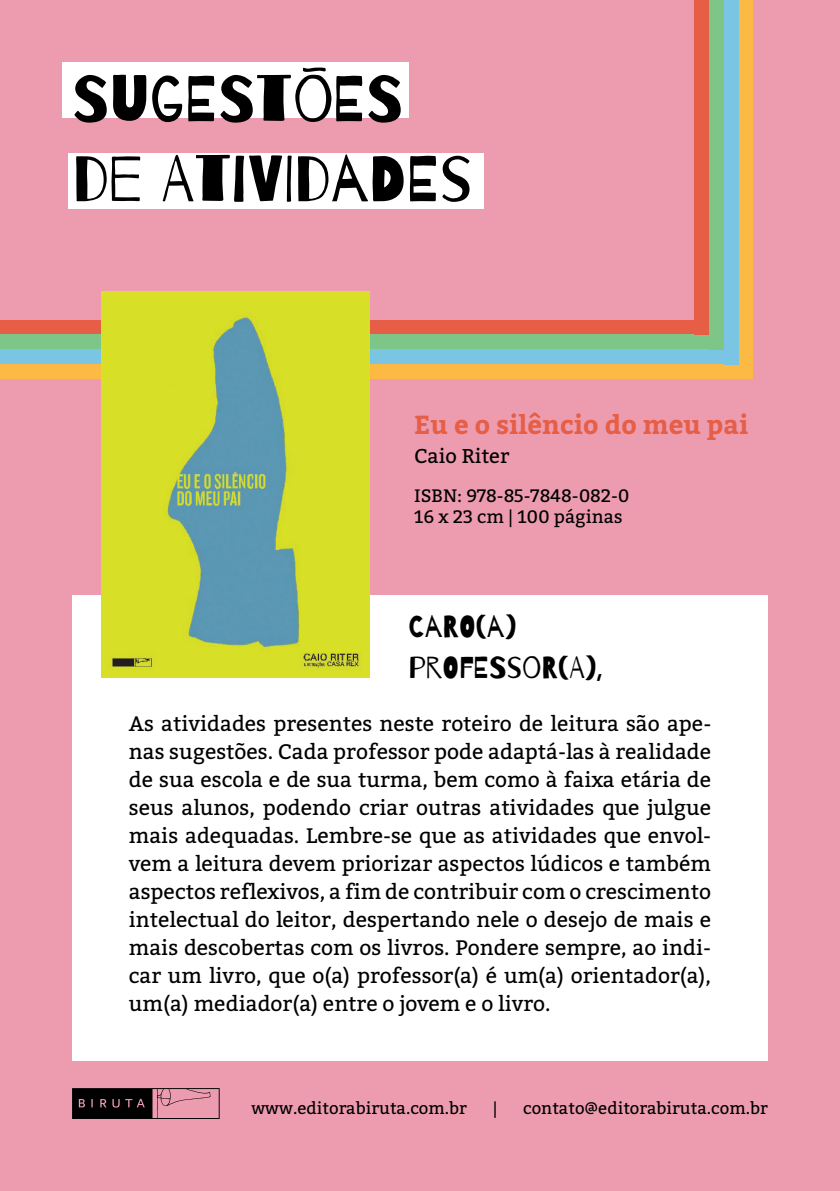
<style>
.page{position:relative;width:840px;height:1191px;background:#fff}
.page>*{position:absolute;margin:0;border:0;box-sizing:border-box;transform-origin:0 0}
.t1{font:64.6px/80px "Barrio";color:#000}
.t2{font:30.4px/40.6px "Barrio";color:#000}
.t3{font:700 26px "Bitter";color:#e55e45}
.t4{font:21px/28px "Bitter";color:#000;text-align:justify}
.t5{font:20px "Bitter";color:#000}
.t6{font:18px/21.6px "Bitter";color:#000}
.t7{font:16.8px "Bitter";color:#000}
</style>
<div class="page">
<div style="left:0;top:0;width:839px;height:1191px;background:#ed9cb0"></div>
<svg style="left:72px;top:1088px;width:147px;height:31px"></svg>
<div style="left:72px;top:595px;width:695px;height:465px;background:#fff"></div>
<div style="left:62px;top:62px;width:346px;height:56px;background:#fff"></div>
<div style="left:68px;top:153px;width:415px;height:56px;background:#fff"></div>
<div style="left:0;top:364px;width:767px;height:15px;background:#fcba45"></div>
<div style="left:0;top:349px;width:767px;height:15px;background:#79c5e3"></div>
<div style="left:0;top:320px;width:767px;height:14px;background:#e55e45"></div>
<div style="left:0;top:334px;width:767px;height:15px;background:#7dc687"></div>
<div style="left:752px;top:0;width:15px;height:393px;background:#ed9cb0"></div>
<div style="left:738px;top:0;width:14px;height:379px;background:#fcba45"></div>
<div style="left:723px;top:0;width:15px;height:364px;background:#79c5e3"></div>
<div style="left:694px;top:0;width:14px;height:334px;background:#e55e45"></div>
<div style="left:708px;top:0;width:15px;height:349px;background:#7dc687"></div>
<img style="left:101px;top:292px;width:268px;height:385px">
<h1 class="t1" style="left:72px;top:61px;width:401px">SUGESTÕES<br>DE ATIVIDADES</h1>
<p class="t3" style="left:414px;top:405px;width:335px">Eu e o silêncio do meu pai</p>
<p class="t5" style="left:414px;top:443px;width:96px">Caio Riter</p>
<p class="t6" style="left:414px;top:484px;width:217px">ISBN: 978-85-7848-082-0<br>16 x 23 cm | 100 páginas</p>
<h2 class="t2" style="left:408px;top:607px;width:195px">CARO(A)<br>PROFESSOR(A),</h2>
<p class="t4" style="left:129px;top:709px;width:583px">As atividades presentes neste roteiro de leitura são ape&shy;nas sugestões. Cada professor pode adaptá-las à realidade de sua escola e de sua turma, bem como à faixa etária de seus alunos, podendo criar outras atividades que julgue mais adequadas. Lembre-se que as atividades que envol&shy;vem a leitura devem priorizar aspectos lúdicos e também aspectos reflexivos, a fim de contribuir com o crescimento intelectual do leitor, despertando nele o desejo de mais e mais descobertas com os livros. Pondere sempre, ao indi&shy;car um livro, que o(a) professor(a) é um(a) orientador(a), um(a) mediador(a) entre o jovem e o livro.</p>
<p class="t7" style="left:251px;top:1097px;width:217px">www.editorabiruta.com.br</p>
<p class="t7" style="left:492px;top:1097px;width:6px">|</p>
<p class="t7" style="left:523px;top:1097px;width:246px">contato@editorabiruta.com.br</p>
</div>
